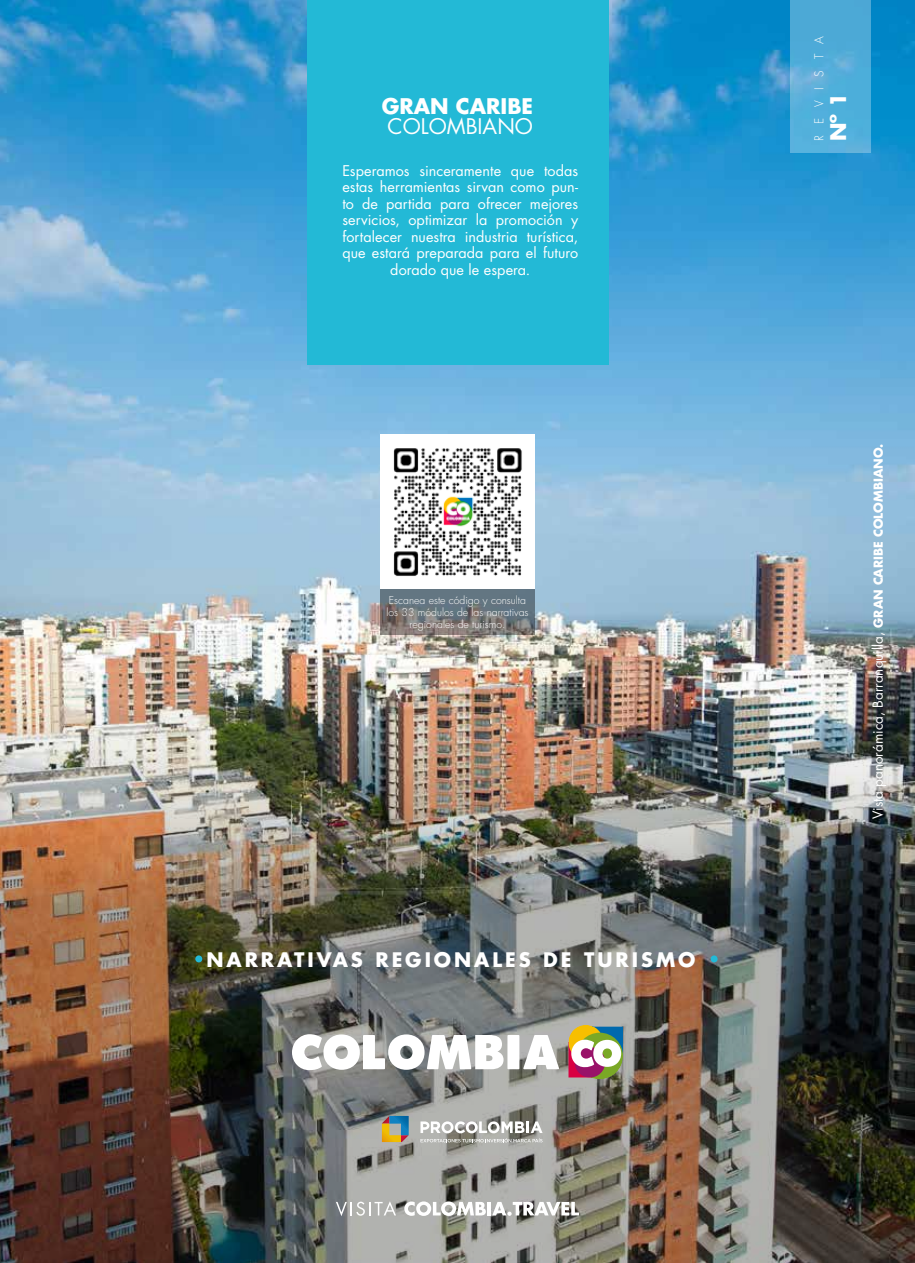
<style>
.page{position:relative;width:915px;height:1263px;background:#fff}
.page>*{position:absolute;margin:0;border:0;box-sizing:border-box;transform-origin:0 0}
.t1{font:700 21px "Futura Std";color:#fff}
.t2{font:21px "Futura Std";color:#fff}
.t3{font:700 19.5px "Futura Std";letter-spacing:.15em;color:#fff}
.t4{font:14.4px/16.5px "Futura Std";color:#fff;text-align:center}
.t5{font:13.5px "Futura Std";color:#fff}
.t6{font:300 12px "Futura Std";letter-spacing:.9em;color:#fff}
.t7{font:300 10.5px/12px "Futura Std";color:#fff;text-align:center}
.s1{font-weight:700;font-size:12px}
</style>
<div class="page">
<img style="left:0;top:0;width:914px;height:642px">
<img style="left:0;top:642px;width:914px;height:621px">
<svg style="left:336px;top:1201px;width:60px;height:15px"></svg>
<svg style="left:404px;top:1201px;width:81px;height:15px"></svg>
<hr style="left:487px;top:1202px;width:4px;height:13px;background:#fff">
<svg style="left:492px;top:1202px;width:87px;height:14px"></svg>
<svg style="left:790px;top:0;width:81px;height:153px;background:#52add9"></svg>
<div style="left:195px;top:955px;width:7px;height:7px;background:#23b9d6;border-radius:50%"></div>
<div style="left:710px;top:955px;width:7px;height:7px;background:#23b9d6;border-radius:50%"></div>
<div style="left:307px;top:0;width:301px;height:365px;background:#23b9d6"></div>
<svg style="left:380px;top:588px;width:154px;height:47px;background:#72787d"></svg>
<img style="left:380px;top:434px;width:154px;height:154px">
<svg style="left:292px;top:1034px;width:267px;height:36px"></svg>
<div style="left:568px;top:1042px;width:36px;height:35px;background:#d90042"></div>
<div style="left:591px;top:1026px;width:31px;height:30px;background:#0069ad"></div>
<div style="left:568px;top:1025px;width:35px;height:34px;background:#f7bf00;border-radius:50%"></div>
<svg style="left:571px;top:1033px;width:51px;height:46px"></svg>
<svg style="left:382px;top:1116px;width:26px;height:26px"></svg>
<svg style="left:420px;top:1121px;width:122px;height:21px"></svg>
<h1 class="t1" style="left:381px;top:92px;width:153px">GRAN CARIBE</h1>
<h1 class="t2" style="left:387px;top:112px;width:147px">COLOMBIANO</h1>
<p class="t4" style="left:342px;top:162px;width:237px">Esperamos sinceramente que todas estas herramientas sirvan como pun&shy;to de partida para ofrecer mejores servicios, optimizar la promoción y fortalecer nuestra industria turística, que estará preparada para el futuro dorado que le espera.</p>
<p class="t7" style="left:386px;top:594px;width:143px">Escanea este código y consulta los 33 módulos de las narrativas regionales de turismo.</p>
<h2 class="t3" style="left:206px;top:946px;width:490px">NARRATIVAS REGIONALES DE TURISMO</h2>
<p class="t6" style="left:811px;top:141px;width:106px;rotate:-90deg">REVISTA</p>
<h1 class="t1" style="left:824px;top:141px;width:50px;rotate:-90deg">Nº 1</h1>
<p class="t5" style="left:869px;top:819px;width:377px;rotate:-90deg">Vista panorámica, Barranquilla, <span class="s1">GRAN CARIBE COLOMBIANO.</span></p>
</div>
